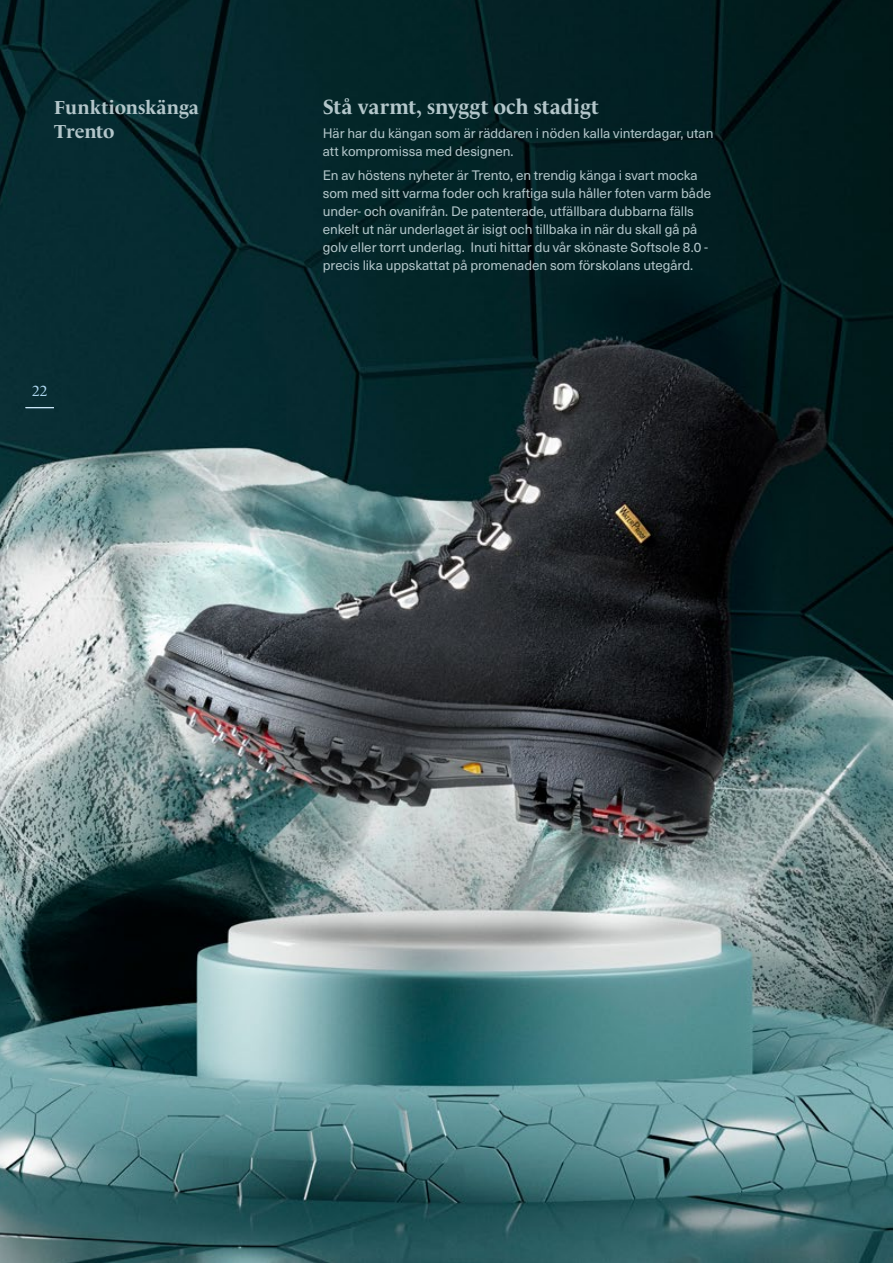
<style>
.page{position:relative;width:893px;height:1263px;background:#fff}
.page>*{position:absolute;margin:0;border:0;box-sizing:border-box;transform-origin:0 0}
.t1{font:700 21px "Le Monde Livre Std";color:#b3c6ca}
.t2{font:700 19.2px/24px "Le Monde Livre Std";color:#b3c6ca}
.t3{font:15px "Le Monde Livre Std";color:#add6ef}
.t4{font:13.5px/18px "Neue Haas Unica W1 G";letter-spacing:-.005em;color:#b3c6ca}
</style>
<div class="page">
<img style="left:0;top:0;width:893px;height:1263px">
<svg style="left:26px;top:407px;width:28px;height:1px"></svg>
<h2 class="t2" style="left:54px;top:95px;width:146px">Funktionskänga<br>Trento</h2>
<p class="t3" style="left:32px;top:382px;width:17px">22</p>
<h1 class="t1" style="left:323px;top:94px;width:278px">Stå varmt, snyggt och stadigt</h1>
<p class="t4" style="left:323px;top:123px;width:392px">Här har du kängan som är räddaren i nöden kalla vinterdagar, utan att kompromissa med designen.</p>
<p class="t4" style="left:323px;top:165px;width:390px">En av höstens nyheter är Trento, en trendig känga i svart mocka som med sitt varma foder och kraftiga sula håller foten varm både under- och ovanifrån. De patenterade, utfällbara dubbarna fälls enkelt ut när underlaget är isigt och tillbaka in när du skall gå på golv eller torrt underlag. Inuti hittar du vår skönaste Softsole 8.0 - precis lika uppskattat på promenaden som förskolans utegård.</p>
</div>
